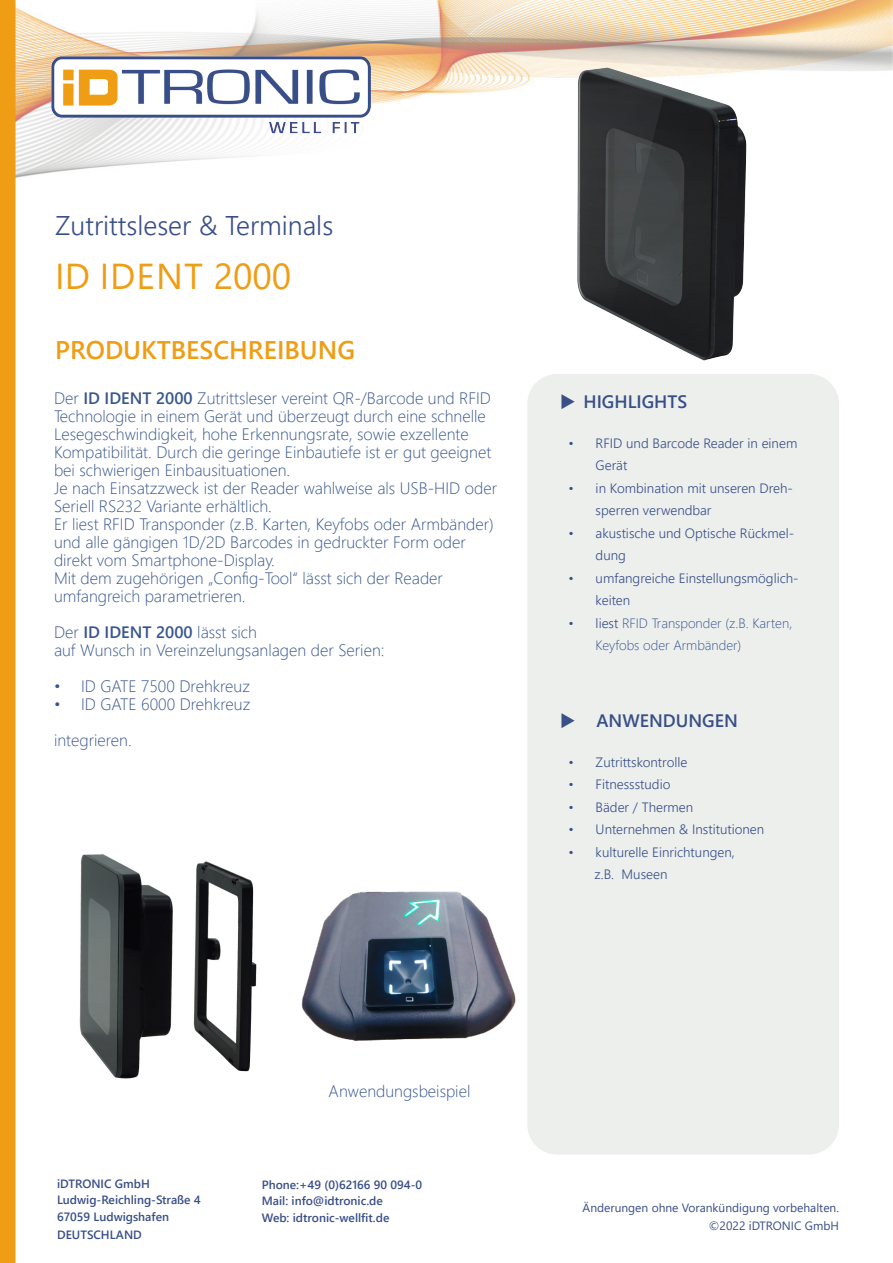
<style>
.page{position:relative;width:893px;height:1263px;background:#fff}
.page>*{position:absolute;margin:0;border:0;box-sizing:border-box;transform-origin:0 0}
.t1{font:36px "Segoe UI";letter-spacing:.01em;color:#ef9d14}
.t2{font:300 27px "Segoe UI";color:#394e88}
.t3{font:600 25.5px "Segoe UI";color:#ef9d14}
.t4{font:600 18px "Segoe UI";color:#384f87}
.t5{font:300 16.5px/18px "Segoe UI";color:#38568e}
.t6{font:300 13.5px/22.5px "Segoe UI";color:#384f87}
.t7{font:300 13.5px/22.5px "Segoe UI";color:#38568e}
.t8{font:600 12px/16.5px "Segoe UI";color:#394e88}
.t9{font:12px/18px "Segoe UI";color:#394e88;text-align:right}
.s1{font-weight:600}
.s2{color:#384f87}
</style>
<div class="page">
<img style="left:16px;top:0;width:877px;height:178px">
<div style="left:0;top:0;width:16px;height:1263px;background:#ef9d14"></div>
<img style="left:52px;top:57px;width:319px;height:80px">
<div style="left:527px;top:374px;width:312px;height:780px;background:#edefed;border-radius:30px"></div>
<img style="left:79px;top:854px;width:178px;height:225px">
<img style="left:301px;top:891px;width:215px;height:150px">
<img style="left:505px;top:55px;width:317px;height:306px">
<p class="t2" style="left:55px;top:200px;width:280px">Zutrittsleser &amp; Terminals</p>
<p class="t1" style="left:55px;top:242px;width:238px">ID IDENT 2000</p>
<p class="t3" style="left:55px;top:326px;width:301px">PRODUKTBESCHREIBUNG</p>
<p class="t5" style="left:54px;top:387px;width:439px">Der <span class="s1">ID IDENT 2000</span> Zutrittsleser vereint QR-/Barcode und RFID Technologie in einem Gerät und überzeugt durch eine schnelle Lesegeschwindigkeit, hohe Erkennungsrate, sowie exzellente Kompatibilität. Durch die geringe Einbautiefe ist er gut geeignet bei schwierigen Einbausituationen.</p>
<p class="t5" style="left:54px;top:477px;width:445px">Je nach Einsatzzweck ist der Reader wahlweise als USB-HID oder<br>Seriell RS232 Variante erhältlich.</p>
<p class="t5" style="left:54px;top:513px;width:441px">Er liest RFID Transponder (z.B. Karten, Keyfobs oder Armbänder)</p>
<p class="t5" style="left:54px;top:531px;width:413px">und alle gängigen 1D/2D Barcodes in gedruckter Form oder</p>
<p class="t5" style="left:54px;top:549px;width:222px">direkt vom Smartphone-Display.</p>
<p class="t5" style="left:54px;top:567px;width:391px">Mit dem zugehörigen „Config-Tool“ lässt sich der Reader</p>
<p class="t5" style="left:54px;top:585px;width:193px">umfangreich parametrieren.</p>
<p class="t5" style="left:54px;top:621px;width:332px">Der <span class="s1">ID IDENT 2000</span> lässt sich<br>auf Wunsch in Vereinzelungsanlagen der Serien:</p>
<p class="t5" style="left:54px;top:675px;width:198px">• ID GATE 7500 Drehkreuz</p>
<p class="t5" style="left:54px;top:693px;width:198px">• ID GATE 6000 Drehkreuz</p>
<p class="t5" style="left:54px;top:729px;width:79px">integrieren.</p>
<p class="t4" style="left:560px;top:384px;width:129px">◆ HIGHLIGHTS</p>
<p class="t6" style="left:596px;top:430px;width:203px;text-indent:-27px">• RFID und Barcode Reader in einem<br>Gerät</p>
<p class="t6" style="left:596px;top:475px;width:199px;text-indent:-27px">• in Kombination mit unseren Dreh&shy;sperren verwendbar</p>
<p class="t6" style="left:596px;top:520px;width:200px;text-indent:-27px">• akustische und Optische Rückmel&shy;dung</p>
<p class="t6" style="left:596px;top:565px;width:205px;text-indent:-27px">• umfangreiche Einstellungsmöglich&shy;keiten</p>
<p class="t7" style="left:596px;top:610px;width:198px;text-indent:-27px"><span class="s2">• liest</span> RFID Transponder (z.B. Karten,<br>Keyfobs oder Armbänder)</p>
<p class="t4" style="left:560px;top:704px;width:179px">◆ ANWENDUNGEN</p>
<p class="t6" style="left:569px;top:749px;width:120px">• Zutrittskontrolle</p>
<p class="t6" style="left:569px;top:772px;width:103px">• Fitnessstudio</p>
<p class="t6" style="left:569px;top:794px;width:126px">• Bäder / Thermen</p>
<p class="t6" style="left:569px;top:817px;width:197px">• Unternehmen &amp; Institutionen</p>
<p class="t6" style="left:569px;top:839px;width:168px">• kulturelle Einrichtungen,</p>
<p class="t6" style="left:595px;top:862px;width:74px">z.B. Museen</p>
<p class="t8" style="left:57px;top:1174px;width:145px">iDTRONIC GmbH<br>Ludwig-Reichling-Straße 4<br>67059 Ludwigshafen</p>
<p class="t8" style="left:57px;top:1225px;width:86px">DEUTSCHLAND</p>
<p class="t5" style="left:329px;top:1080px;width:143px">Anwendungsbeispiel</p>
<p class="t8" style="left:262px;top:1175px;width:162px">Phone:+49 (0)62166 90 094-0<br>Mail: info@idtronic.de<br>Web: idtronic-wellfit.de</p>
<p class="t9" style="left:583px;top:1198px;width:258px">Änderungen ohne Vorankündigung vorbehalten. ©2022 iDTRONIC GmbH</p>
</div>
